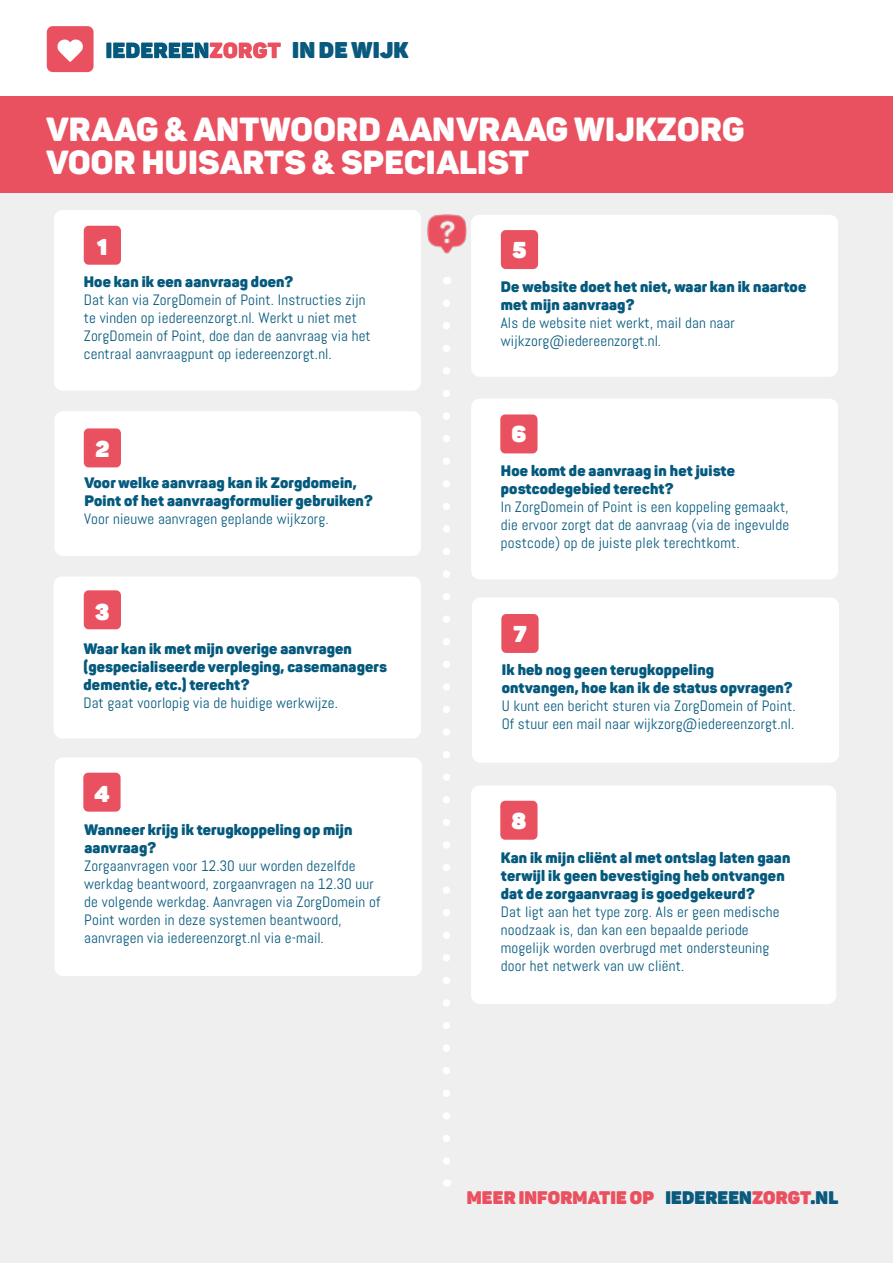
<style>
.page{position:relative;width:893px;height:1263px;background:#fff}
.page>*{position:absolute;margin:0;border:0;box-sizing:border-box;transform-origin:0 0}
.t1{font:900 33px/33px "Panton";letter-spacing:.01em;color:#fff}
.t2{font:800 22.65px "Panton";color:#fff}
.t3{font:800 22.5px "Panton";letter-spacing:.01em;color:#095a7d}
.t4{font:800 18px "Panton";letter-spacing:.01em;color:#ea5160}
.t5{font:15px/18px "Abel";letter-spacing:.01em;color:#04597d}
.t6{font:900 15px/18px "Panton";letter-spacing:.01em;color:#04597d}
.s1{color:#095a7d}
</style>
<div class="page">
<div style="left:0;top:96px;width:893px;height:1167px;background:#f0efef"></div>
<div style="left:106px;top:43px;width:5px;height:15px;background:#04597d"></div>
<svg style="left:113px;top:42px;width:168px;height:16px"></svg>
<div style="left:47px;top:26px;width:47px;height:46px;background:#ea5160;border-radius:6px"></div>
<svg style="left:57px;top:39px;width:26px;height:23px"></svg>
<div style="left:0;top:96px;width:893px;height:97px;background:#ea5160"></div>
<div style="left:54px;top:210px;width:367px;height:181px;background:#fff;border-radius:9px"></div>
<div style="left:84px;top:226px;width:37px;height:39px;background:#ea5160;border-radius:5px"></div>
<div style="left:54px;top:411px;width:367px;height:145px;background:#fff;border-radius:9px"></div>
<div style="left:54px;top:576px;width:367px;height:162px;background:#fff;border-radius:9px"></div>
<div style="left:84px;top:428px;width:37px;height:39px;background:#ea5160;border-radius:5px"></div>
<div style="left:84px;top:590px;width:37px;height:39px;background:#ea5160;border-radius:5px"></div>
<div style="left:471px;top:215px;width:367px;height:162px;background:#fff;border-radius:9px"></div>
<div style="left:471px;top:399px;width:367px;height:180px;background:#fff;border-radius:9px"></div>
<div style="left:501px;top:230px;width:37px;height:39px;background:#ea5160;border-radius:5px"></div>
<div style="left:500px;top:414px;width:37px;height:39px;background:#ea5160;border-radius:5px"></div>
<svg style="left:443px;top:303px;width:7px;height:861px"></svg>
<img style="left:427px;top:214px;width:40px;height:40px">
<div style="left:54px;top:757px;width:368px;height:219px;background:#fff;border-radius:9px"></div>
<div style="left:83px;top:773px;width:38px;height:39px;background:#ea5160;border-radius:5px"></div>
<div style="left:472px;top:597px;width:367px;height:166px;background:#fff;border-radius:9px"></div>
<div style="left:501px;top:614px;width:38px;height:39px;background:#ea5160;border-radius:5px"></div>
<div style="left:471px;top:785px;width:365px;height:219px;background:#fff;border-radius:9px"></div>
<div style="left:500px;top:801px;width:37px;height:39px;background:#ea5160;border-radius:5px"></div>
<h3 class="t3" style="left:292px;top:37px;width:118px">IN DE WIJK</h3>
<h1 class="t1" style="left:46px;top:114px;width:700px">VRAAG &amp; ANTWOORD AANVRAAG WIJKZORG<br>VOOR HUISARTS &amp; SPECIALIST</h1>
<h2 class="t2" style="left:97px;top:234px;width:12px">1</h2>
<p class="t6" style="left:84px;top:273px;width:211px">Hoe kan ik een aanvraag doen?</p>
<p class="t5" style="left:84px;top:292px;width:289px">Dat kan via ZorgDomein of Point. Instructies zijn te vinden op iedereenzorgt.nl. Werkt u niet met ZorgDomein of Point, doe dan de aanvraag via het centraal aanvraagpunt op iedereenzorgt.nl.</p>
<h2 class="t2" style="left:95px;top:436px;width:16px">2</h2>
<p class="t6" style="left:84px;top:475px;width:290px">Voor welke aanvraag kan ik Zorgdomein,<br>Point of het aanvraagformulier gebruiken?</p>
<p class="t5" style="left:84px;top:511px;width:246px">Voor nieuwe aanvragen geplande wijkzorg.</p>
<h2 class="t2" style="left:95px;top:599px;width:16px">3</h2>
<p class="t6" style="left:83px;top:640px;width:305px">Waar kan ik met mijn overige aanvragen (gespecialiseerde verpleging, casemanagers dementie, etc.) terecht?</p>
<p class="t5" style="left:83px;top:694px;width:256px">Dat gaat voorlopig via de huidige werkwijze.</p>
<h2 class="t2" style="left:94px;top:781px;width:17px">4</h2>
<p class="t6" style="left:84px;top:821px;width:270px">Wanneer krijg ik terugkoppeling op mijn aanvraag?</p>
<p class="t5" style="left:84px;top:857px;width:298px">Zorgaanvragen voor 12.30 uur worden dezelfde werkdag beantwoord, zorgaanvragen na 12.30 uur de volgende werkdag. Aanvragen via ZorgDomein of Point worden in deze systemen beantwoord, aanvragen via iedereenzorgt.nl via e-mail.</p>
<h2 class="t2" style="left:512px;top:237px;width:16px">5</h2>
<p class="t6" style="left:501px;top:278px;width:307px">De website doet het niet, waar kan ik naartoe met mijn aanvraag?</p>
<p class="t5" style="left:501px;top:315px;width:236px">Als de website niet werkt, mail dan naar wijkzorg@iedereenzorgt.nl.</p>
<h2 class="t2" style="left:511px;top:421px;width:16px">6</h2>
<p class="t6" style="left:501px;top:462px;width:236px">Hoe komt de aanvraag in het juiste postcodegebied terecht?</p>
<p class="t5" style="left:501px;top:499px;width:290px;text-align:justify">In ZorgDomein of Point is een koppeling gemaakt, die ervoor zorgt dat de aanvraag (via de ingevulde postcode) op de juiste plek terechtkomt.</p>
<h2 class="t2" style="left:513px;top:621px;width:15px">7</h2>
<p class="t6" style="left:502px;top:661px;width:292px">Ik heb nog geen terugkoppeling ontvangen, hoe kan ik de status opvragen?</p>
<p class="t5" style="left:502px;top:697px;width:295px">U kunt een bericht sturen via ZorgDomein of Point.<br>Of stuur een mail naar wijkzorg@iedereenzorgt.nl.</p>
<h2 class="t2" style="left:511px;top:807px;width:16px">8</h2>
<p class="t6" style="left:501px;top:849px;width:291px">Kan ik mijn cliënt al met ontslag laten gaan terwijl ik geen bevestiging heb ontvangen dat de zorgaanvraag is goedgekeurd?</p>
<p class="t5" style="left:501px;top:903px;width:280px">Dat ligt aan het type zorg. Als er geen medische noodzaak is, dan kan een bepaalde periode mogelijk worden overbrugd met ondersteuning door het netwerk van uw cliënt.</p>
<p class="t4" style="left:467px;top:1187px;width:373px">MEER INFORMATIE OP <span class="s1">IEDEREEN</span>ZORGT<span class="s1">.NL</span></p>
</div>
